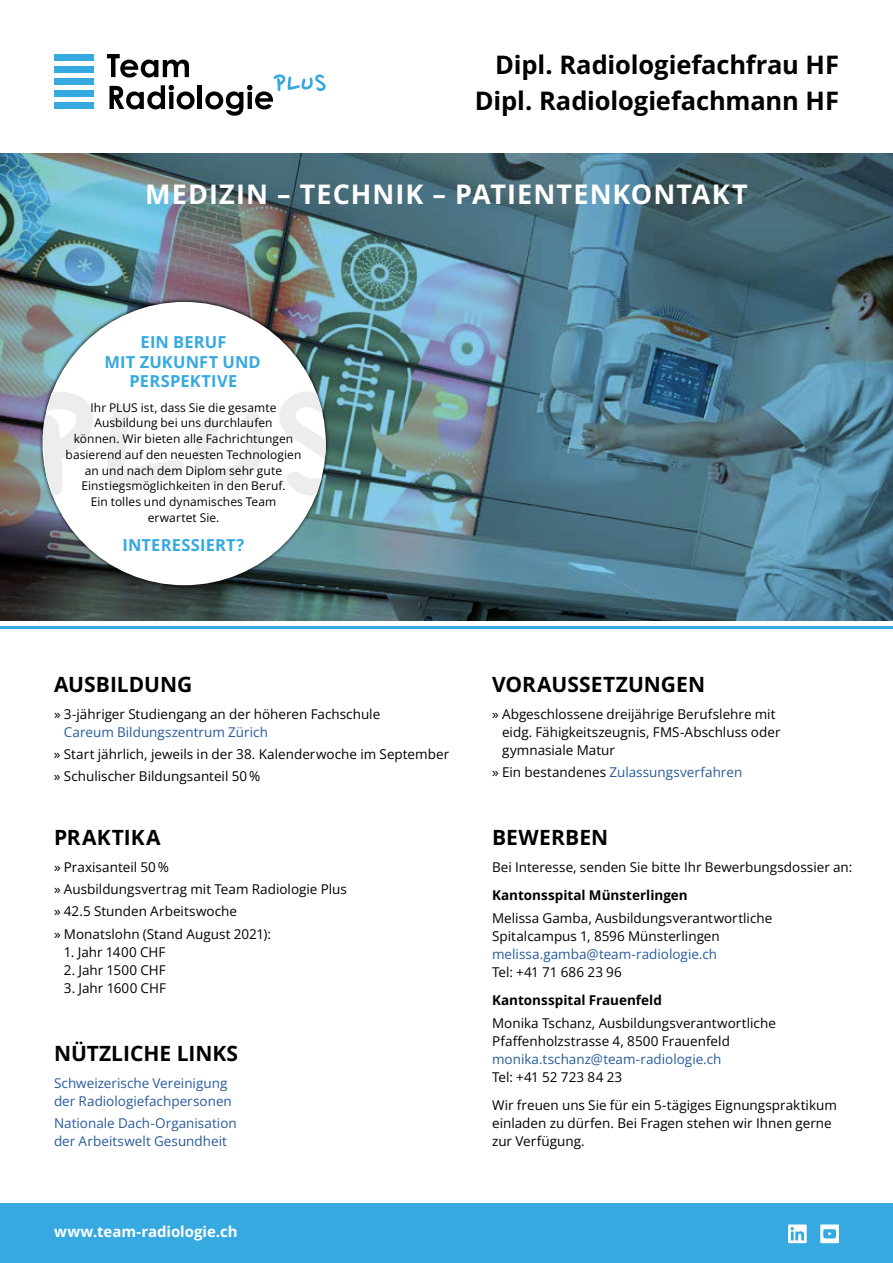
<style>
.page{position:relative;width:893px;height:1263px;background:#fff}
.page>*{position:absolute;margin:0;border:0;box-sizing:border-box;transform-origin:0 0}
.t1{font:700 27px "Open Sans";letter-spacing:.04em;color:#fff}
.t2{font:700 25.5px/36px "Open Sans";letter-spacing:-.005em;color:#000;text-align:right}
.t3{font:700 21px "Open Sans";color:#000}
.t4{font:700 16.5px/19.5px "Open Sans";letter-spacing:.01em;color:#36a9e1;text-align:center}
.t5{font:700 15px "Open Sans";letter-spacing:-.005em;color:#fff}
.t6{font:13.5px/18px "Open Sans";color:#000}
.t7{font:13.5px/18px "Open Sans";color:#275b9b}
.t8{font:700 13.5px "Open Sans";color:#000}
.t9{font:12px/15.8px "Open Sans";letter-spacing:.005em;color:#000;text-align:center}
.s1{color:#000}
</style>
<div class="page">
<img style="left:0;top:153px;width:893px;height:468px">
<div style="left:54px;top:54px;width:40px;height:7px;background:#36a9e1"></div>
<div style="left:54px;top:102px;width:40px;height:7px;background:#36a9e1"></div>
<div style="left:54px;top:66px;width:40px;height:7px;background:#36a9e1"></div>
<div style="left:54px;top:78px;width:40px;height:7px;background:#36a9e1"></div>
<div style="left:54px;top:90px;width:40px;height:7px;background:#36a9e1"></div>
<svg style="left:107px;top:54px;width:82px;height:24px"></svg>
<svg style="left:109px;top:85px;width:86px;height:24px"></svg>
<hr style="left:198px;top:85px;width:4px;height:24px;background:#000">
<svg style="left:205px;top:74px;width:121px;height:42px"></svg>
<div style="left:0;top:1203px;width:893px;height:60px;background:#36a9e1"></div>
<hr style="left:0;top:626px;width:893px;height:2px;background:#36a9e1">
<div style="left:39px;top:299px;width:290px;height:290px;background:#000;opacity:.85"></div>
<div style="left:43px;top:302px;width:283px;height:283px;background:#fff;border-radius:50%"></div>
<svg style="left:43px;top:391px;width:50px;height:104px"></svg>
<svg style="left:107px;top:405px;width:77px;height:84px"></svg>
<svg style="left:194px;top:411px;width:70px;height:75px"></svg>
<svg style="left:279px;top:391px;width:47px;height:105px"></svg>
<svg style="left:788px;top:1224px;width:19px;height:19px"></svg>
<div style="left:820px;top:1224px;width:19px;height:19px;background:#fff"></div>
<svg style="left:823px;top:1229px;width:13px;height:9px"></svg>
<h2 class="t2" style="left:475px;top:46px;width:366px">Dipl. Radiologiefachfrau HF<br>Dipl. Radiologiefachmann HF</h2>
<h1 class="t1" style="left:145px;top:175px;width:604px">MEDIZIN – TECHNIK – PATIENTENKONTAKT</h1>
<p class="t4" style="left:105px;top:332px;width:158px">EIN BERUF<br>MIT ZUKUNFT UND<br>PERSPEKTIVE</p>
<p class="t9" style="left:66px;top:399px;width:237px">Ihr PLUS ist, dass Sie die gesamte<br>Ausbildung bei uns durchlaufen<br>können. Wir bieten alle Fachrichtungen basierend auf den neuesten Technologien an und nach dem Diplom sehr gute<br>Einstiegsmöglichkeiten in den Beruf.<br>Ein tolles und dynamisches Team erwartet Sie.</p>
<p class="t4" style="left:123px;top:535px;width:123px">INTERESSIERT?</p>
<h3 class="t3" style="left:54px;top:670px;width:140px">AUSBILDUNG</h3>
<p class="t6" style="left:54px;top:704px;width:328px">» 3-jähriger Studiengang an der höheren Fachschule</p>
<p class="t7" style="left:64px;top:722px;width:206px">Careum Bildungszentrum Zürich</p>
<p class="t6" style="left:54px;top:743px;width:397px;line-height:22.2px">» Start jährlich, jeweils in der 38. Kalenderwoche im September » Schulischer Bildungsanteil 50 %</p>
<h3 class="t3" style="left:54px;top:823px;width:108px">PRAKTIKA</h3>
<p class="t6" style="left:54px;top:855px;width:294px;line-height:22.2px">» Praxisanteil 50 %<br>» Ausbildungsvertrag mit Team Radiologie Plus » 42.5 Stunden Arbeitswoche<br>» Monatslohn (Stand August 2021):</p>
<p class="t6" style="left:64px;top:942px;width:103px">1. Jahr 1400 CHF</p>
<p class="t6" style="left:64px;top:960px;width:103px">2. Jahr 1500 CHF</p>
<p class="t6" style="left:64px;top:978px;width:104px">3. Jahr 1600 CHF</p>
<h3 class="t3" style="left:54px;top:1039px;width:186px">NÜTZLICHE LINKS</h3>
<p class="t7" style="left:54px;top:1074px;width:179px">Schweizerische Vereinigung der Radiologiefachpersonen</p>
<p class="t7" style="left:54px;top:1114px;width:184px">Nationale Dach-Organisation der Arbeitswelt Gesundheit</p>
<p class="t5" style="left:54px;top:1222px;width:185px">www.team-radiologie.ch</p>
<h3 class="t3" style="left:492px;top:670px;width:215px">VORAUSSETZUNGEN</h3>
<p class="t6" style="left:502px;top:704px;width:280px;text-indent:-10px">» Abgeschlossene dreijährige Berufslehre mit eidg. Fähigkeitszeugnis, FMS-Abschluss oder gymnasiale Matur</p>
<p class="t7" style="left:492px;top:763px;width:252px"><span class="s1">» Ein bestandenes</span> Zulassungsverfahren</p>
<h3 class="t3" style="left:492px;top:823px;width:118px">BEWERBEN</h3>
<p class="t6" style="left:492px;top:857px;width:362px">Bei Interesse, senden Sie bitte Ihr Bewerbungsdossier an:</p>
<p class="t8" style="left:492px;top:886px;width:197px">Kantonsspital Münsterlingen</p>
<p class="t6" style="left:492px;top:908px;width:282px">Melissa Gamba, Ausbildungsverantwortliche<br>Spitalcampus 1, 8596 Münsterlingen</p>
<p class="t7" style="left:492px;top:944px;width:226px">melissa.gamba@team-radiologie.ch</p>
<p class="t6" style="left:492px;top:962px;width:131px">Tel: +41 71 686 23 96</p>
<p class="t8" style="left:492px;top:991px;width:171px">Kantonsspital Frauenfeld</p>
<p class="t6" style="left:492px;top:1013px;width:285px">Monika Tschanz, Ausbildungsverantwortliche<br>Pfaffenholzstrasse 4, 8500 Frauenfeld</p>
<p class="t7" style="left:492px;top:1049px;width:231px">monika.tschanz@team-radiologie.ch</p>
<p class="t6" style="left:492px;top:1062px;width:346px;line-height:28.7px">Tel: +41 52 723 84 23<br>Wir freuen uns Sie für ein 5-tägiges Eignungspraktikum</p>
<p class="t6" style="left:492px;top:1114px;width:341px">einladen zu dürfen. Bei Fragen stehen wir Ihnen gerne zur Verfügung.</p>
</div>
